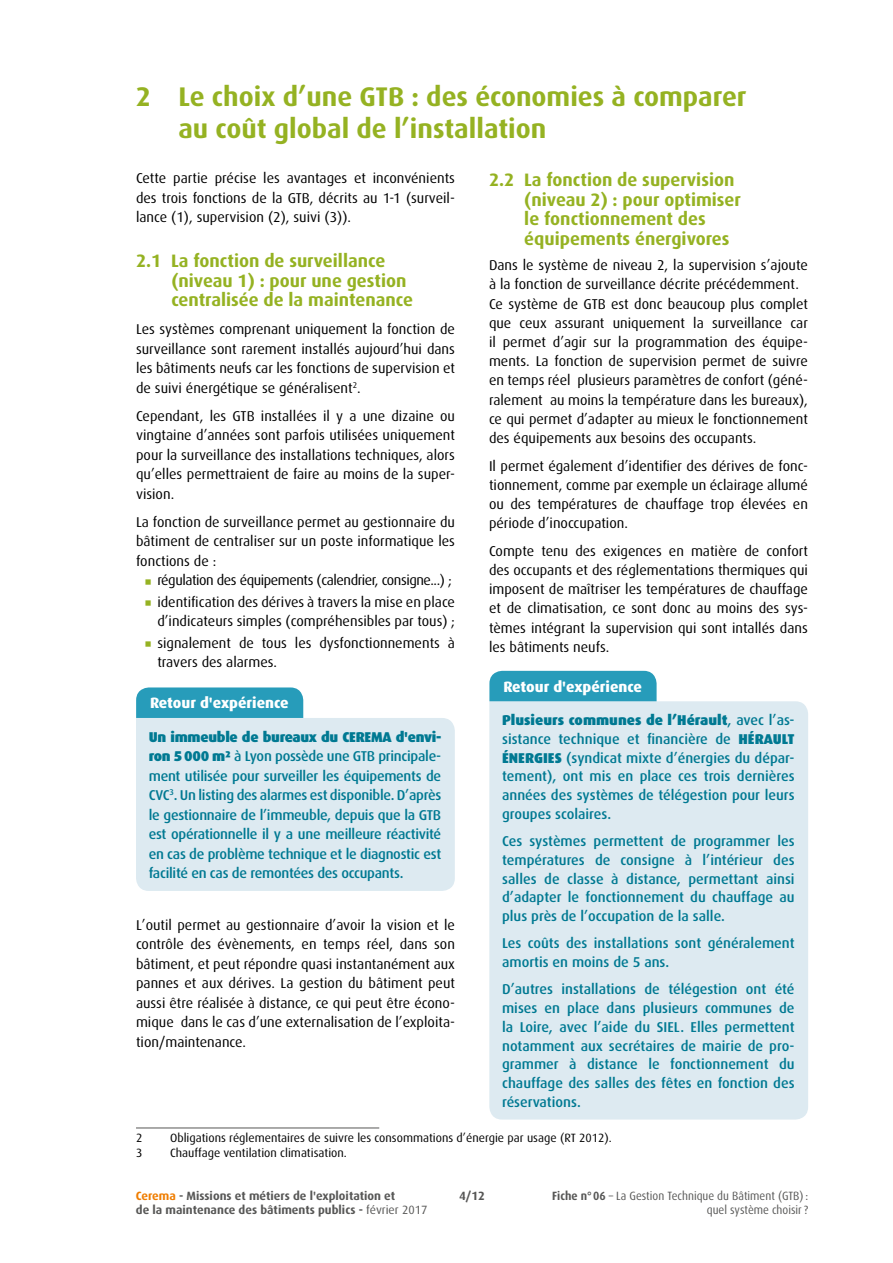
<style>
.page{position:relative;width:893px;height:1263px;background:#fff}
.page>*{position:absolute;margin:0;border:0;box-sizing:border-box;transform-origin:0 0}
.t1{font:700 27px/32.4px "Dax OT";color:#95b222}
.t2{font:700 18px/19.5px "Dax OT";color:#95b222}
.t3{font:800 15px "Dax OT";color:#fff}
.t4{font:14.25px/19.5px "Dax OT";color:#000;text-align:justify}
.t5{font:500 14.25px/18.8px "Dax OT";color:#007992;text-align:justify}
.t6{font:14.25px/21.6px "Dax OT";letter-spacing:-.03em;color:#000}
.t7{font:12px "Dax OT";color:#000}
.t8{font:700 12px/14.4px "Dax OT";color:#575756}
.t9{font:12px/14.4px "Dax OT";color:#575756;text-align:right;scale:.93 1}
.s1{font-weight:900}
.s2{color:#ef7d00}
.s3{font-weight:400}
.s4{font-weight:700}
</style>
<div class="page">
<div style="left:489px;top:701px;width:319px;height:418px;background:#ddeaf1"></div>
<div style="left:489px;top:671px;width:168px;height:30px;background:#279cba"></div>
<div style="left:136px;top:718px;width:319px;height:173px;background:#ddeaf1"></div>
<div style="left:136px;top:687px;width:167px;height:31px;background:#279cba"></div>
<hr style="left:136px;top:1127px;width:243px;height:1px;background:#575756">
<h1 class="t1" style="left:178px;top:80px;width:570px;text-indent:-43px">2 Le choix d’une GTB : des économies à comparer au coût global de l’installation</h1>
<p class="t4" style="left:136px;top:169px;width:320px">Cette partie précise les avantages et inconvénients des trois fonctions de la GTB, décrits au 1-1 (surveil&shy;lance (1), supervision (2), suivi (3)).</p>
<p class="t2" style="left:171px;top:251px;width:243px;text-indent:-35px">2.1 La fonction de surveillance (niveau 1) : pour une gestion centralisée de la maintenance</p>
<p class="t4" style="left:136px;top:320px;width:320px">Les systèmes comprenant uniquement la fonction de surveillance sont rarement installés aujourd’hui dans les bâtiments neufs car les fonctions de supervision et de suivi énergétique se généralisent<sup>2</sup>.</p>
<p class="t4" style="left:136px;top:406px;width:320px">Cependant, les GTB installées il y a une dizaine ou vingtaine d’années sont parfois utilisées uniquement pour la surveillance des installations techniques, alors qu’elles permettraient de faire au moins de la super&shy;vision.</p>
<p class="t4" style="left:136px;top:512px;width:320px">La fonction de surveillance permet au gestionnaire du bâtiment de centraliser sur un poste informatique les fonctions de :</p>
<p class="t6" style="left:157px;top:570px;width:299px">régulation des équipements (calendrier, consigne...) ; identification des dérives à travers la mise en place</p>
<p class="t4" style="left:157px;top:611px;width:299px;line-height:21.6px">d’indicateurs simples (compréhensibles par tous) ; signalement de tous les dysfonctionnements à</p>
<p class="t4" style="left:157px;top:653px;width:121px">travers des alarmes.</p>
<p class="t3" style="left:150px;top:695px;width:140px">Retour d'expérience</p>
<p class="t5" style="left:149px;top:727px;width:294px;line-height:19.5px"><span class="s1">Un immeuble de bureaux du CEREMA d'envi&shy;ron 5000 m²</span> à Lyon possède une GTB principale&shy;ment utilisée pour surveiller les équipements de CVC<sup>3</sup>. Un listing des alarmes est disponible. D’après le gestionnaire de l’immeuble, depuis que la GTB est opérationnelle il y a une meilleure réactivité en cas de problème technique et le diagnostic est facilité en cas de remontées des occupants.</p>
<p class="t4" style="left:136px;top:915px;width:320px">L’outil permet au gestionnaire d’avoir la vision et le contrôle des évènements, en temps réel, dans son bâtiment, et peut répondre quasi instantanément aux pannes et aux dérives. La gestion du bâtiment peut aussi être réalisée à distance, ce qui peut être écono&shy;mique dans le cas d’une externalisation de l’exploita&shy;tion/maintenance.</p>
<p class="t2" style="left:524px;top:170px;width:218px;text-indent:-35px">2.2 La fonction de supervision (niveau 2) : pour optimiser le fonctionnement des équipements énergivores</p>
<p class="t4" style="left:489px;top:256px;width:320px;text-align:left">Dans le système de niveau 2, la supervision s’ajoute à la fonction de surveillance décrite précédemment.<br>Ce système de GTB est donc beaucoup plus complet que ceux assurant uniquement la surveillance car il permet d’agir sur la programmation des équipe&shy;ments. La fonction de supervision permet de suivre en temps réel plusieurs paramètres de confort (géné&shy;ralement au moins la température dans les bureaux), ce qui permet d’adapter au mieux le fonctionnement des équipements aux besoins des occupants.</p>
<p class="t4" style="left:489px;top:456px;width:320px">Il permet également d’identifier des dérives de fonc&shy;tionnement, comme par exemple un éclairage allumé ou des températures de chauffage trop élevées en période d’inoccupation.</p>
<p class="t4" style="left:489px;top:541px;width:320px">Compte tenu des exigences en matière de confort des occupants et des réglementations thermiques qui imposent de maîtriser les températures de chauffage et de climatisation, ce sont donc au moins des sys&shy;tèmes intégrant la supervision qui sont intallés dans les bâtiments neufs.</p>
<p class="t3" style="left:503px;top:678px;width:140px">Retour d'expérience</p>
<p class="t5" style="left:502px;top:711px;width:294px"><span class="s1">Plusieurs communes de l’Hérault</span>, avec l’as&shy;sistance technique et financière de <span class="s1">HÉRAULT ÉNERGIES</span> (syndicat mixte d’énergies du dépar&shy;tement), ont mis en place ces trois dernières années des systèmes de télégestion pour leurs groupes scolaires.</p>
<p class="t5" style="left:502px;top:832px;width:294px">Ces systèmes permettent de programmer les températures de consigne à l’intérieur des salles de classe à distance, permettant ainsi d’adapter le fonctionnement du chauffage au plus près de l’occupation de la salle.</p>
<p class="t5" style="left:502px;top:934px;width:294px">Les coûts des installations sont généralement amortis en moins de 5 ans.</p>
<p class="t5" style="left:502px;top:980px;width:294px">D’autres installations de télégestion ont été mises en place dans plusieurs communes de la Loire, avec l’aide du SIEL. Elles permettent notamment aux secrétaires de mairie de pro&shy;grammer à distance le fonctionnement du chauffage des salles des fêtes en fonction des réservations.</p>
<p class="t7" style="left:136px;top:1131px;width:8px">2</p>
<p class="t7" style="left:170px;top:1131px;width:443px">Obligations réglementaires de suivre les consommations d’énergie par usage (RT 2012).</p>
<p class="t7" style="left:136px;top:1146px;width:8px">3</p>
<p class="t7" style="left:170px;top:1146px;width:178px">Chauffage ventilation climatisation.</p>
<p class="t8" style="left:136px;top:1188px;width:293px"><span class="s2">Cerema</span> - Missions et métiers de l'exploitation et<br>de la maintenance des bâtiments publics - <span class="s3">février 2017</span></p>
<p class="t8" style="left:459px;top:1188px;width:27px">4/12</p>
<p class="t9" style="left:552px;top:1189px;width:277px"><span class="s4">Fiche n°06</span> – La Gestion Technique du Bâtiment (GTB) : quel système choisir ?</p>
</div>
